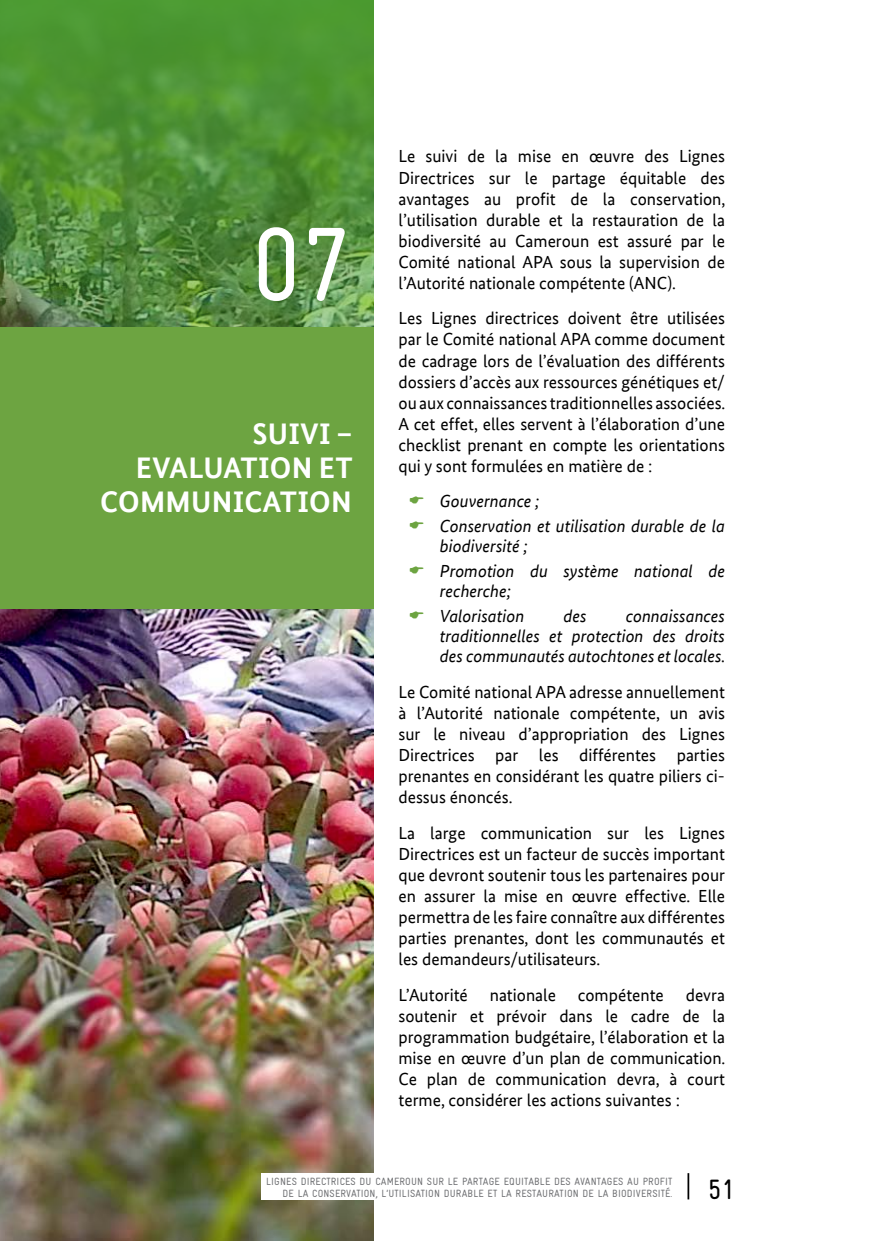
<style>
.page{position:relative;width:874px;height:1241px;background:#fff}
.page>*{position:absolute;margin:0;border:0;box-sizing:border-box;transform-origin:0 0}
.t1{font:condensed 105px "Gravur";color:#fff}
.t2{font:700 29.75px/34.3px "Bundes Sans Office";letter-spacing:.01em;color:#fff;text-align:right}
.t3{font:condensed 28px "Gravur";color:#000}
.t4{font:17.5px/21px "Bundes Sans Office";color:#000;text-align:justify}
.t5{font:italic 17.5px/25px "Bundes Sans Office";color:#000}
.t6{font:condensed 10.5px/12.6px "Gravur";letter-spacing:.015em;color:#6d6e71;text-align:right}
</style>
<div class="page">
<hr style="left:687px;top:1172px;width:2px;height:27px;background:#000">
<img style="left:0;top:608px;width:373px;height:632px">
<svg style="left:0;top:0;width:373px;height:327px;background:#518f39"></svg>
<div style="left:0;top:327px;width:373px;height:281px;background:#6da441"></div>
<div style="left:261px;top:1172px;width:411px;height:27px;background:#fff"></div>
<h1 class="t1" style="left:251px;top:205px;width:102px">07</h1>
<h2 class="t2" style="left:100px;top:416px;width:254px">SUIVI –<br>EVALUATION ET<br>COMMUNICATION</h2>
<p class="t4" style="left:398px;top:146px;width:328px">Le suivi de la mise en œuvre des Lignes Directrices sur le partage équitable des avantages au profit de la conservation, l’utilisation durable et la restauration de la biodiversité au Cameroun est assuré par le Comité national APA sous la supervision de l’Autorité nationale compétente (ANC).</p>
<p class="t4" style="left:398px;top:308px;width:328px">Les Lignes directrices doivent être utilisées par le Comité national APA comme document de cadrage lors de l’évaluation des différents dossiers d’accès aux ressources génétiques et/ ou aux connaissances traditionnelles associées.<br>A cet effet, elles servent à l’élaboration d’une checklist prenant en compte les orientations qui y sont formulées en matière de :</p>
<p class="t5" style="left:440px;top:488px;width:286px">Gouvernance ;<br>Conservation et utilisation durable de la</p>
<p class="t5" style="left:440px;top:533px;width:286px">biodiversité ;<br>Promotion du système national de</p>
<p class="t5" style="left:440px;top:578px;width:86px">recherche;<br>Valorisation</p>
<p class="t5" style="left:563px;top:603px;width:25px">des</p>
<p class="t5" style="left:440px;top:606px;width:287px;line-height:20.1px;text-align:justify;text-indent:186px">connaissances traditionnelles et protection des droits des communautés autochtones et locales.</p>
<p class="t4" style="left:398px;top:681px;width:328px">Le Comité national APA adresse annuellement à l’Autorité nationale compétente, un avis sur le niveau d’appropriation des Lignes Directrices par les différentes parties prenantes en considérant les quatre piliers ci&shy;dessus énoncés.</p>
<p class="t4" style="left:398px;top:822px;width:328px">La large communication sur les Lignes Directrices est un facteur de succès important que devront soutenir tous les partenaires pour en assurer la mise en œuvre effective. Elle permettra de les faire connaître aux différentes parties prenantes, dont les communautés et les demandeurs/utilisateurs.</p>
<p class="t4" style="left:398px;top:984px;width:328px">L’Autorité nationale compétente devra soutenir et prévoir dans le cadre de la programmation budgétaire, l’élaboration et la mise en œuvre d’un plan de communication.<br>Ce plan de communication devra, à court terme, considérer les actions suivantes :</p>
<p class="t6" style="left:266px;top:1174px;width:407px">LIGNES DIRECTRICES DU CAMEROUN SUR LE PARTAGE EQUITABLE DES AVANTAGES AU PROFIT<br>DE LA CONSERVATION, L’UTILISATION DURABLE ET LA RESTAURATION DE LA BIODIVERSITÉ.</p>
<h3 class="t3" style="left:707px;top:1173px;width:28px">51</h3>
</div>
